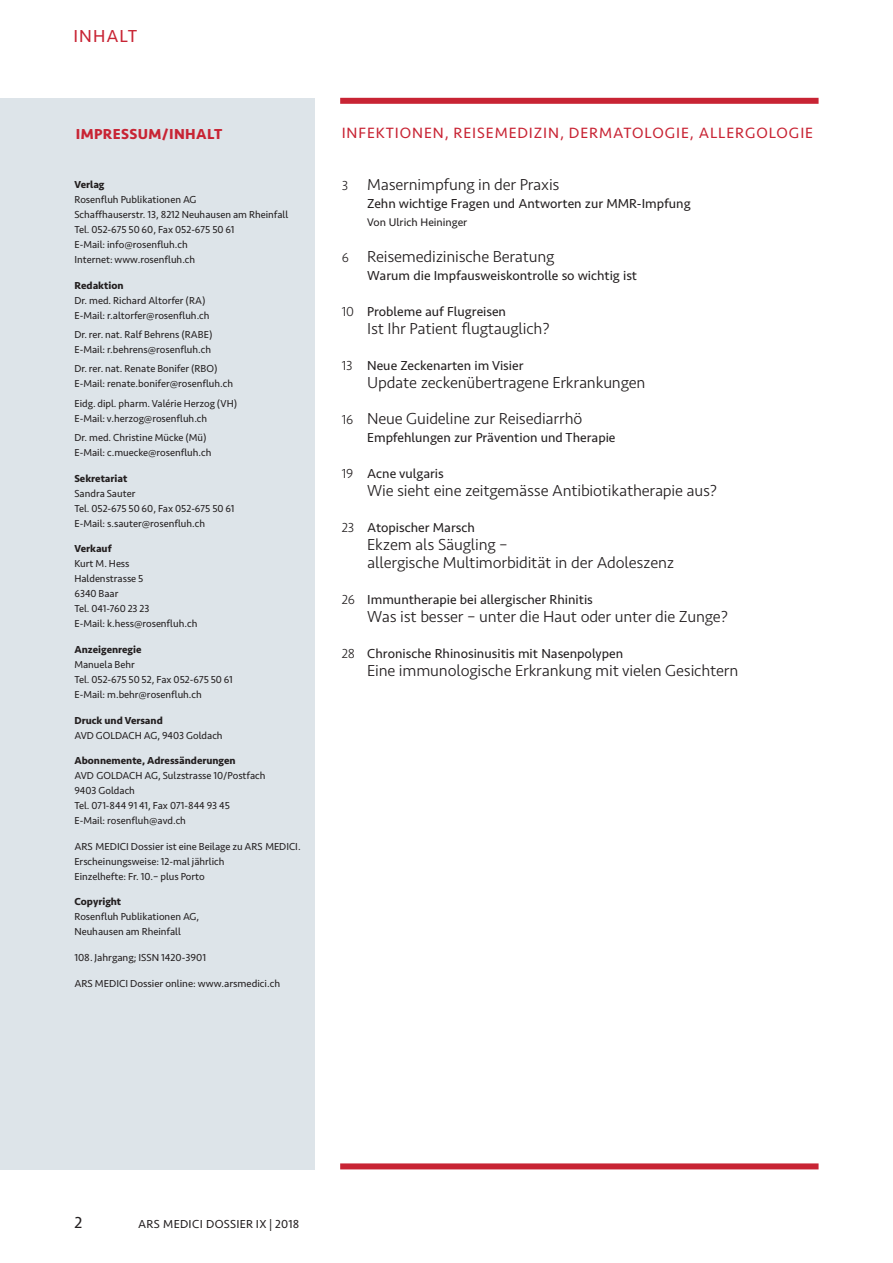
<style>
.page{position:relative;width:893px;height:1263px;background:#fff}
.page>*{position:absolute;margin:0;border:0;box-sizing:border-box;transform-origin:0 0}
.t1{font:18px "Seravek";letter-spacing:.06em;color:#c82434}
.t2{font:300 16.5px/36px "Seravek";letter-spacing:-.01em;color:#231f20}
.t3{font:16.5px "Seravek";color:#231f20}
.t4{font:15.45px "Seravek";letter-spacing:.06em;color:#c82434}
.t5{font:700 15px "Seravek";letter-spacing:.025em;color:#c82434}
.t6{font:13.5px "Seravek";color:#231f20}
.t7{font:12px "Seravek";letter-spacing:.025em;color:#231f20}
.t8{font:11.4px "Seravek";color:#231f20}
.t9{font:10.5px/15px "Seravek";color:#231f20}
.t10{font:700 10.5px "Seravek";color:#231f20}
.s1{font-size:13.5px}
.s2{font-weight:300}
</style>
<div class="page">
<div style="left:0;top:98px;width:315px;height:1071px;background:#dde4e9"></div>
<div style="left:340px;top:98px;width:479px;height:6px;background:#c82434"></div>
<div style="left:340px;top:1163px;width:479px;height:6px;background:#c82434"></div>
<h1 class="t1" style="left:73px;top:22px;width:65px">INHALT</h1>
<h3 class="t5" style="left:76px;top:122px;width:148px">IMPRESSUM/INHALT</h3>
<p class="t10" style="left:74px;top:176px;width:32px">Verlag</p>
<p class="t9" style="left:74px;top:192px;width:215px">Rosenfluh Publikationen AG<br>Schaffhauserstr. 13, 8212 Neuhausen am Rheinfall Tel. 052-675 50 60, Fax 052-675 50 61<br>E-Mail: info@rosenfluh.ch<br>Internet: www.rosenfluh.ch</p>
<p class="t10" style="left:74px;top:277px;width:51px">Redaktion</p>
<p class="t9" style="left:74px;top:293px;width:137px">Dr. med. Richard Altorfer (RA)<br>E-Mail: r.altorfer@rosenfluh.ch</p>
<p class="t9" style="left:74px;top:327px;width:140px">Dr. rer. nat. Ralf Behrens (RABE)<br>E-Mail: r.behrens@rosenfluh.ch</p>
<p class="t9" style="left:74px;top:361px;width:160px">Dr. rer. nat. Renate Bonifer (RBO)<br>E-Mail: renate.bonifer@rosenfluh.ch</p>
<p class="t9" style="left:74px;top:396px;width:164px">Eidg. dipl. pharm. Valérie Herzog (VH)<br>E-Mail: v.herzog@rosenfluh.ch</p>
<p class="t9" style="left:74px;top:430px;width:139px">Dr. med. Christine Mücke (Mü)<br>E-Mail: c.muecke@rosenfluh.ch</p>
<p class="t10" style="left:74px;top:470px;width:54px">Sekretariat</p>
<p class="t9" style="left:74px;top:486px;width:162px">Sandra Sauter<br>Tel. 052-675 50 60, Fax 052-675 50 61<br>E-Mail: s.sauter@rosenfluh.ch</p>
<p class="t10" style="left:74px;top:540px;width:39px">Verkauf</p>
<p class="t9" style="left:74px;top:556px;width:124px">Kurt M. Hess<br>Haldenstrasse 5<br>6340 Baar<br>Tel. 041-760 23 23<br>E-Mail: k.hess@rosenfluh.ch</p>
<p class="t10" style="left:74px;top:641px;width:69px">Anzeigenregie</p>
<p class="t9" style="left:74px;top:657px;width:160px">Manuela Behr<br>Tel. 052-675 50 52, Fax 052-675 50 61<br>E-Mail: m.behr@rosenfluh.ch</p>
<p class="t10" style="left:74px;top:712px;width:90px">Druck und Versand</p>
<p class="t9" style="left:74px;top:727px;width:150px">AVD GOLDACH AG, 9403 Goldach</p>
<p class="t10" style="left:74px;top:752px;width:163px">Abonnemente, Adressänderungen</p>
<p class="t9" style="left:74px;top:768px;width:193px">AVD GOLDACH AG, Sulzstrasse 10/Postfach<br>9403 Goldach<br>Tel. 071-844 91 41, Fax 071-844 93 45<br>E-Mail: rosenfluh@avd.ch</p>
<p class="t9" style="left:74px;top:839px;width:228px">ARS MEDICI Dossier ist eine Beilage zu ARS MEDICI.<br>Erscheinungsweise: 12-mal jährlich<br>Einzelhefte: Fr. 10.– plus Porto</p>
<p class="t10" style="left:74px;top:893px;width:48px">Copyright</p>
<p class="t9" style="left:74px;top:909px;width:126px">Rosenfluh Publikationen AG,<br>Neuhausen am Rheinfall</p>
<p class="t9" style="left:74px;top:950px;width:133px">108. Jahrgang; ISSN 1420-3901</p>
<p class="t9" style="left:74px;top:976px;width:207px">ARS MEDICI Dossier online: www.arsmedici.ch</p>
<h3 class="t4" style="left:342px;top:121px;width:473px">INFEKTIONEN, REISEMEDIZIN, DERMATOLOGIE, ALLERGOLOGIE</h3>
<h2 class="t2" style="left:342px;top:167px;width:219px"><span class="s1">3</span> Masernimpfung in der Praxis</h2>
<p class="t6" style="left:367px;top:193px;width:325px">Zehn wichtige Fragen und Antworten zur MMR-Impfung</p>
<p class="t8" style="left:367px;top:214px;width:102px">Von Ulrich Heininger</p>
<h2 class="t2" style="left:342px;top:239px;width:214px"><span class="s1">6</span> Reisemedizinische Beratung</h2>
<p class="t6" style="left:367px;top:265px;width:271px">Warum die Impfausweiskontrolle so wichtig ist</p>
<p class="t6" style="left:342px;top:301px;width:166px"><span class="s2">10</span> Probleme auf Flugreisen</p>
<h2 class="t2" style="left:367px;top:311px;width:184px">Ist Ihr Patient flugtauglich?</h2>
<p class="t6" style="left:342px;top:355px;width:183px"><span class="s2">13</span> Neue Zeckenarten im Visier</p>
<h2 class="t2" style="left:342px;top:365px;width:305px;text-indent:26px">Update zeckenübertragene Erkrankungen<br><span class="s1">16</span> Neue Guideline zur Reisediarrhö</h2>
<p class="t6" style="left:367px;top:427px;width:250px">Empfehlungen zur Prävention und Therapie</p>
<p class="t6" style="left:342px;top:463px;width:104px"><span class="s2">19</span> Acne vulgaris</p>
<h2 class="t2" style="left:367px;top:473px;width:352px">Wie sieht eine zeitgemässe Antibiotikatherapie aus?</h2>
<p class="t6" style="left:342px;top:517px;width:135px"><span class="s2">23</span> Atopischer Marsch</p>
<h2 class="t2" style="left:367px;top:536px;width:309px;line-height:18px">Ekzem als Säugling –<br>allergische Multimorbidität in der Adoleszenz</h2>
<p class="t6" style="left:342px;top:589px;width:253px"><span class="s2">26</span> Immuntherapie bei allergischer Rhinitis</p>
<h2 class="t2" style="left:367px;top:599px;width:362px">Was ist besser – unter die Haut oder unter die Zunge?</h2>
<p class="t6" style="left:342px;top:643px;width:283px"><span class="s2">28</span> Chronische Rhinosinusitis mit Nasenpolypen</p>
<h2 class="t2" style="left:367px;top:653px;width:373px">Eine immunologische Erkrankung mit vielen Gesichtern</h2>
<h2 class="t3" style="left:74px;top:1209px;width:9px">2</h2>
<p class="t7" style="left:138px;top:1214px;width:163px">ARS MEDICI DOSSIER IX | 2018</p>
</div>
